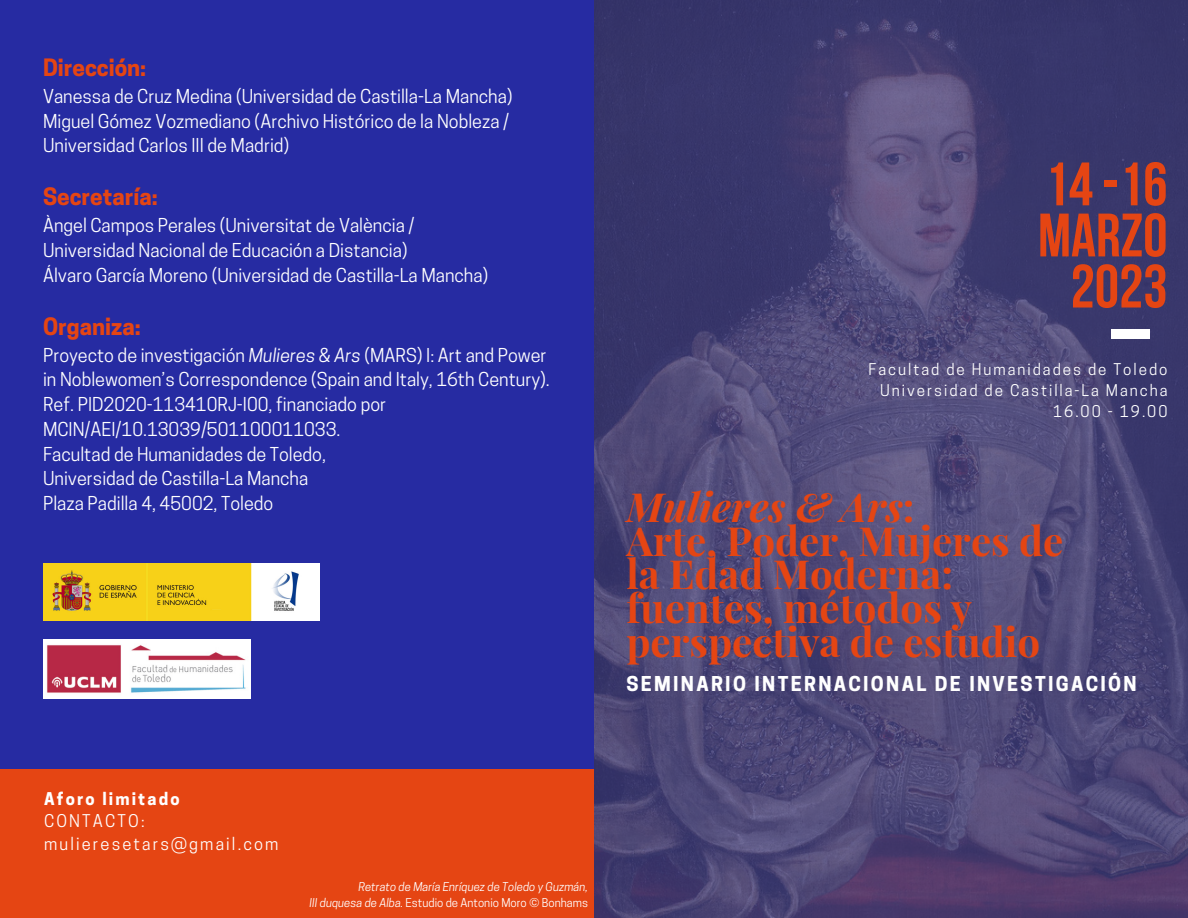
<style>
.page{position:relative;width:1188px;height:918px;background:#262ba2}
.page>*{position:absolute;margin:0;border:0;box-sizing:border-box;transform-origin:0 0}
.t1{font:700 61.2px/51.2px "Bebas Neue";color:#e54513;text-align:center}
.t2{font:700 40.2px/33.8px "Playfair Display";color:#e54513}
.t3{font:700 22.5px "Cooper Hewitt";color:#e54513}
.t4{font:700 19.2px "Cooper Hewitt";letter-spacing:.12em;color:#fff}
.t5{font:18px/24.8px "Cooper Hewitt";color:#fff}
.t6{font:16.5px/22.5px "Cooper Hewitt";letter-spacing:.13em;color:#fff}
.t7{font:700 16.5px "Cooper Hewitt";letter-spacing:.13em;color:#fff}
.t8{font:15.15px/21.3px "Cooper Hewitt";letter-spacing:.13em;color:#fff;text-align:right}
.t9{font:italic 11.4px/15.9px "Cooper Hewitt";color:#fff;text-align:right}
.s1{font-style:italic}
.s2{font-style:normal}
</style>
<div class="page">
<img style="left:43px;top:564px;width:277px;height:57px">
<img style="left:43px;top:640px;width:207px;height:58px">
<img style="left:594px;top:0;width:594px;height:918px">
<div style="left:0;top:769px;width:594px;height:149px;background:#e54513"></div>
<div style="left:1111px;top:330px;width:38px;height:9px;background:#fff"></div>
<p class="t3" style="left:43px;top:59px;width:105px">Dirección:</p>
<p class="t5" style="left:43px;top:86px;width:471px">Vanessa de Cruz Medina (Universidad de Castilla-La Mancha)<br>Miguel Gómez Vozmediano (Archivo Histórico de la Nobleza /<br>Universidad Carlos III de Madrid)</p>
<p class="t3" style="left:43px;top:188px;width:116px">Secretaría:</p>
<p class="t5" style="left:43px;top:215px;width:447px">Àngel Campos Perales (Universitat de València /<br>Universidad Nacional de Educación a Distancia)<br>Álvaro García Moreno (Universidad de Castilla-La Mancha)</p>
<p class="t3" style="left:43px;top:318px;width:99px">Organiza:</p>
<p class="t5" style="left:43px;top:345px;width:508px">Proyecto de investigación <span class="s1">Mulieres &amp; Ars</span> (MARS) I: Art and Power in Noblewomen’s Correspondence (Spain and Italy, 16th Century).<br>Ref. PID2020-113410RJ-I00, financiado por MCIN/AEI/10.13039/501100011033.<br>Facultad de Humanidades de Toledo,<br>Universidad de Castilla-La Mancha<br>Plaza Padilla 4, 45002, Toledo</p>
<h1 class="t1" style="left:1038px;top:164px;width:131px">14-16<br>MARZO<br>2023</h1>
<p class="t8" style="left:869px;top:360px;width:300px">Facultad de Humanidades de Toledo<br>Universidad de Castilla-La Mancha<br>16.00 - 19.00</p>
<h2 class="t2" style="left:626px;top:488px;width:439px"><span class="s1">Mulieres &amp; Ars</span>:<br>Arte, Poder, Mujeres de la Edad Moderna: fuentes, métodos y perspectiva de estudio</h2>
<p class="t4" style="left:626px;top:676px;width:512px">SEMINARIO INTERNACIONAL DE INVESTIGACIÓN</p>
<p class="t7" style="left:44px;top:793px;width:137px">Aforo limitado</p>
<p class="t6" style="left:44px;top:812px;width:236px">CONTACTO: mulieresetars@gmail.com</p>
<p class="t9" style="left:310px;top:880px;width:280px">Retrato de María Enríquez de Toledo y Guzmán,<br>III duquesa de Alba. <span class="s2">Estudio de Antonio Moro © Bonhams</span></p>
</div>
